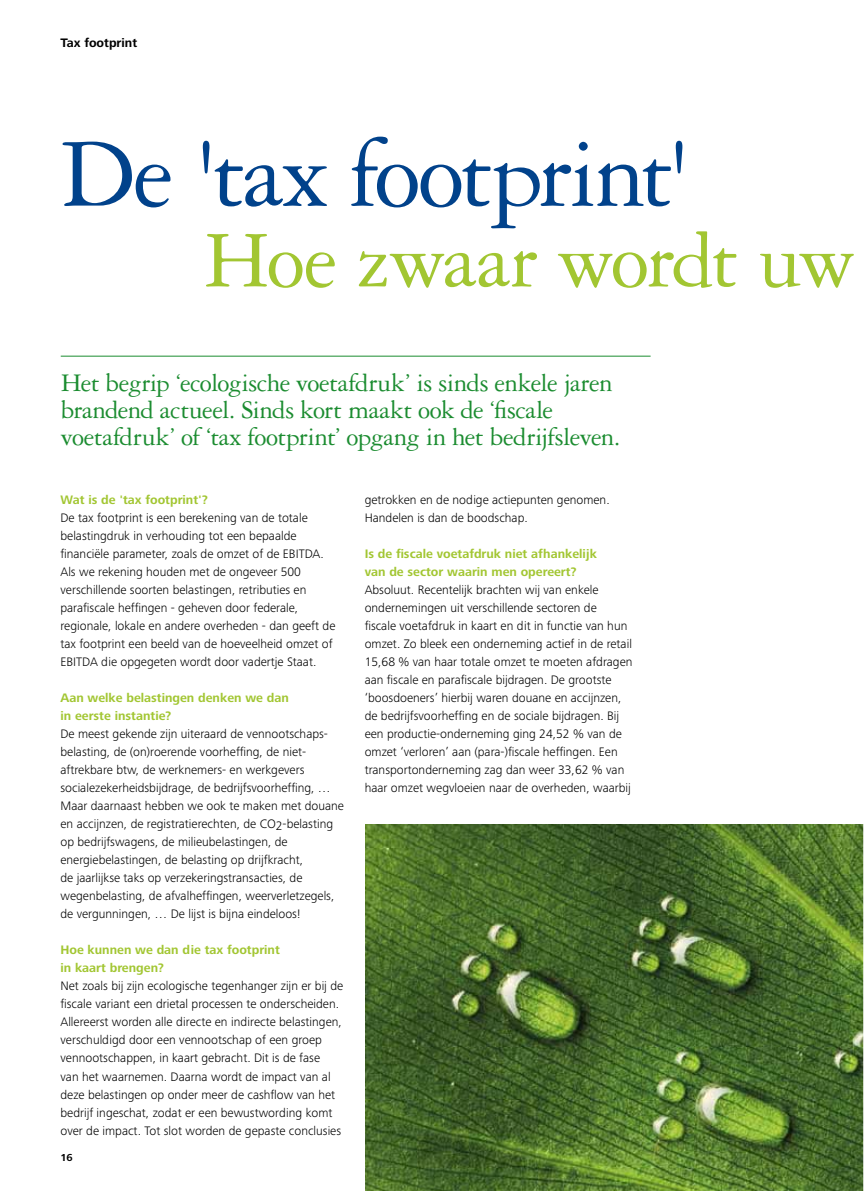
<style>
.page{position:relative;width:864px;height:1191px;background:#fff}
.page>*{position:absolute;margin:0;border:0;box-sizing:border-box;transform-origin:0 0}
.t1{font:103.5px "Garamond 3 LT Std";letter-spacing:-.03em;color:#01428b}
.t2{font:85.5px "Garamond 3 LT Std";letter-spacing:-.035em;color:#a2c632}
.t3{font:27px/27px "Garamond 3 LT Std";letter-spacing:-.02em;color:#1b8c30}
.t4{font:300 12.75px/18px "Frutiger Next Pro";color:#000}
.t5{font:700 12.75px/18px "Frutiger Next Pro";color:#a2c632}
.t6{font:700 12.75px "Frutiger Next Pro";color:#000}
.t7{font:700 10.5px "Frutiger Next Pro";color:#000}
</style>
<div class="page">
<img style="left:365px;top:824px;width:497px;height:367px">
<hr style="left:61px;top:356px;width:589px;height:1px;background:#1b8c30">
<p class="t6" style="left:60px;top:36px;width:78px">Tax footprint</p>
<h1 class="t1" style="left:60px;top:118px;width:631px">De 'tax footprint'</h1>
<h2 class="t2" style="left:203px;top:214px;width:653px">Hoe zwaar wordt uw</h2>
<h3 class="t3" style="left:61px;top:369px;width:561px">Het begrip ‘ecologische voetafdruk’ is sinds enkele jaren brandend actueel. Sinds kort maakt ook de ‘fiscale voetafdruk’ of ‘tax footprint’ opgang in het bedrijfsleven.</h3>
<p class="t5" style="left:60px;top:491px;width:149px">Wat is de 'tax footprint'?</p>
<p class="t4" style="left:60px;top:509px;width:276px">De tax footprint is een berekening van de totale belastingdruk in verhouding tot een bepaalde financiële parameter, zoals de omzet of de EBITDA.<br>Als we rekening houden met de ongeveer 500 verschillende soorten belastingen, retributies en parafiscale heffingen - geheven door federale, regionale, lokale en andere overheden - dan geeft de tax footprint een beeld van de hoeveelheid omzet of EBITDA die opgegeten wordt door vadertje Staat.</p>
<p class="t5" style="left:60px;top:689px;width:230px">Aan welke belastingen denken we dan in eerste instantie?</p>
<p class="t4" style="left:60px;top:725px;width:285px">De meest gekende zijn uiteraard de vennootschaps&shy;belasting, de (on)roerende voorheffing, de niet&shy;aftrekbare btw, de werknemers- en werkgevers socialezekerheidsbijdrage, de bedrijfsvoorheffing, … Maar daarnaast hebben we ook te maken met douane en accijnzen, de registratierechten, de CO2-belasting op bedrijfswagens, de milieubelastingen, de energiebelastingen, de belasting op drijfkracht,<br>de jaarlijkse taks op verzekeringstransacties, de wegenbelasting, de afvalheffingen, weerverletzegels, de vergunningen, … De lijst is bijna eindeloos!</p>
<p class="t5" style="left:60px;top:941px;width:221px">Hoe kunnen we dan die tax footprint in kaart brengen?</p>
<p class="t4" style="left:60px;top:977px;width:284px">Net zoals bij zijn ecologische tegenhanger zijn er bij de fiscale variant een drietal processen te onderscheiden.<br>Allereerst worden alle directe en indirecte belastingen, verschuldigd door een vennootschap of een groep vennootschappen, in kaart gebracht. Dit is de fase<br>van het waarnemen. Daarna wordt de impact van al deze belastingen op onder meer de cashflow van het bedrijf ingeschat, zodat er een bewustwording komt over de impact. Tot slot worden de gepaste conclusies</p>
<p class="t7" style="left:60px;top:1151px;width:14px">16</p>
<p class="t4" style="left:364px;top:491px;width:246px">getrokken en de nodige actiepunten genomen.<br>Handelen is dan de boodschap.</p>
<p class="t5" style="left:364px;top:545px;width:234px">Is de fiscale voetafdruk niet afhankelijk van de sector waarin men opereert?</p>
<p class="t4" style="left:364px;top:581px;width:269px">Absoluut. Recentelijk brachten wij van enkele ondernemingen uit verschillende sectoren de<br>fiscale voetafdruk in kaart en dit in functie van hun omzet. Zo bleek een onderneming actief in de retail 15,68 % van haar totale omzet te moeten afdragen aan fiscale en parafiscale bijdragen. De grootste ‘boosdoeners’ hierbij waren douane en accijnzen, de bedrijfsvoorheffing en de sociale bijdragen. Bij een productie-onderneming ging 24,52 % van de omzet ‘verloren’ aan (para-)fiscale heffingen. Een transportonderneming zag dan weer 33,62 % van haar omzet wegvloeien naar de overheden, waarbij</p>
</div>
